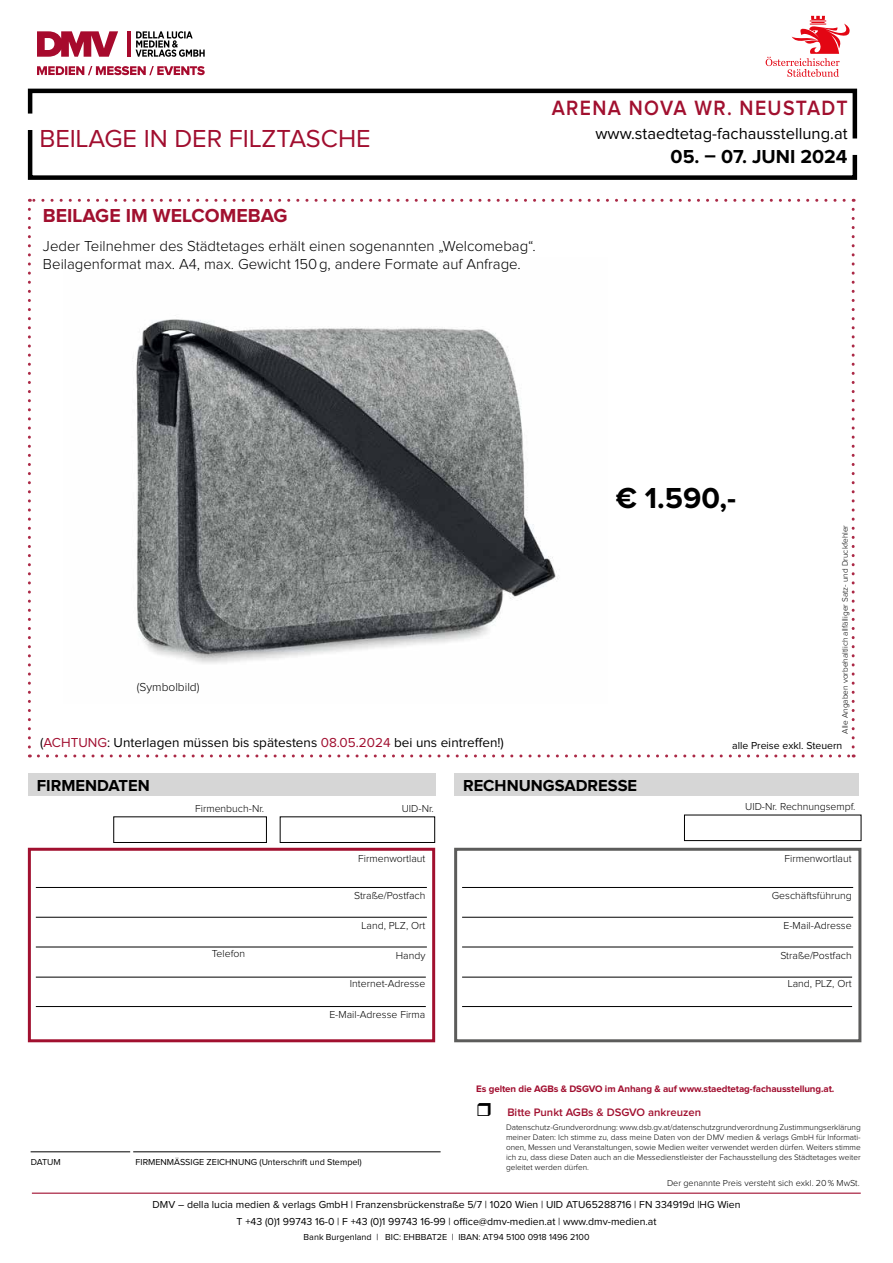
<style>
.page{position:relative;width:893px;height:1263px;background:#fff}
.page>*{position:absolute;margin:0;border:0;box-sizing:border-box;transform-origin:0 0}
.t1{font:700 30px "Proxima Nova";color:#000}
.t2{font:25.5px "Proxima Nova";color:#a10e2f}
.t3{font:600 21.45px "Proxima Nova";letter-spacing:.07em;color:#a1102f;scale:.91 1}
.t4{font:700 19.5px "Proxima Nova";color:#a1102f}
.t5{font:700 19.5px "Proxima Nova";color:#000}
.t6{font:16.5px "Proxima Nova";color:#000}
.t7{font:700 16.5px "Proxima Nova";color:#000}
.t8{font:300 15px/18px "Proxima Nova";color:#000}
.t9{font:13.5px "Proxima Nova";color:#000}
.t10{font:300 12px "Proxima Nova";color:#000}
.t11{font:600 11.25px "Proxima Nova";color:#a1102f}
.t12{font:300 10.5px "Proxima Nova";color:#000}
.t13{font:10.5px/16.5px "Proxima Nova";color:#000;text-align:center}
.t14{font:700 9.75px "Proxima Nova";letter-spacing:-.01em;color:#a10e2f}
.t15{font:9px "Proxima Nova";color:#000}
.t16{font:300 9px "Proxima Nova";color:#000}
.t17{font:300 8.25px/9.9px "Proxima Nova";color:#000;text-align:justify}
.s1{color:#a10e2f}
</style>
<div class="page">
<img style="left:136px;top:319px;width:423px;height:345px">
<svg style="left:28px;top:209px;width:3px;height:548px"></svg>
<svg style="left:38px;top:754px;width:816px;height:3px"></svg>
<svg style="left:852px;top:199px;width:3px;height:548px"></svg>
<svg style="left:29px;top:199px;width:815px;height:3px"></svg>
<hr style="left:31px;top:1151px;width:99px;height:1px;background:#000">
<hr style="left:133px;top:1151px;width:308px;height:1px;background:#000">
<hr style="left:32px;top:1192px;width:829px;height:2px;background:#a10e2f">
<svg style="left:766px;top:16px;width:84px;height:61px"></svg>
<svg style="left:27px;top:143px;width:831px;height:37px"></svg>
<svg style="left:27px;top:88px;width:831px;height:55px"></svg>
<svg style="left:27px;top:847px;width:409px;height:196px"></svg>
<hr style="left:36px;top:887px;width:391px;height:1px;background:#000">
<hr style="left:36px;top:917px;width:391px;height:1px;background:#000">
<hr style="left:36px;top:947px;width:391px;height:1px;background:#000">
<hr style="left:36px;top:977px;width:390px;height:1px;background:#000">
<hr style="left:36px;top:1006px;width:390px;height:1px;background:#000">
<svg style="left:113px;top:816px;width:154px;height:27px"></svg>
<svg style="left:279px;top:816px;width:156px;height:27px"></svg>
<div style="left:28px;top:773px;width:407px;height:22px;background:#d6d6d6"></div>
<svg style="left:684px;top:814px;width:178px;height:27px"></svg>
<svg style="left:136px;top:31px;width:69px;height:26px"></svg>
<hr style="left:128px;top:31px;width:3px;height:26px;background:#a70a2d">
<svg style="left:37px;top:31px;width:81px;height:26px"></svg>
<svg style="left:37px;top:66px;width:168px;height:9px"></svg>
<div style="left:454px;top:773px;width:405px;height:22px;background:#d6d6d6"></div>
<svg style="left:454px;top:847px;width:408px;height:196px"></svg>
<hr style="left:462px;top:887px;width:391px;height:1px;background:#000">
<hr style="left:462px;top:917px;width:391px;height:1px;background:#000">
<hr style="left:462px;top:947px;width:391px;height:1px;background:#000">
<hr style="left:462px;top:977px;width:390px;height:1px;background:#000">
<hr style="left:462px;top:1006px;width:390px;height:1px;background:#000">
<h2 class="t2" style="left:39px;top:127px;width:333px">BEILAGE IN DER FILZTASCHE</h2>
<h3 class="t3" style="left:552px;top:98px;width:327px">ARENA NOVA WR. NEUSTADT</h3>
<h3 class="t6" style="left:595px;top:126px;width:254px">www.staedtetag-fachausstellung.at</h3>
<h3 class="t5" style="left:671px;top:148px;width:178px">05. – 07. JUNI 2024</h3>
<h3 class="t4" style="left:43px;top:206px;width:246px">BEILAGE IM WELCOMEBAG</h3>
<h3 class="t8" style="left:43px;top:238px;width:494px">Jeder Teilnehmer des Städtetages erhält einen sogenannten „Welcomebag“.<br>Beilagenformat max. A4, max. Gewicht 150g, andere Formate auf Anfrage.</h3>
<h3 class="t10" style="left:137px;top:682px;width:64px">(Symbolbild)</h3>
<h3 class="t9" style="left:40px;top:736px;width:465px">(<span class="s1">ACHTUNG</span>: Unterlagen müssen bis spätestens <span class="s1">08.05.2024</span> bei uns eintreffen!)</h3>
<h1 class="t1" style="left:616px;top:484px;width:122px">€ 1.590,-</h1>
<p class="t17" style="left:840px;top:734px;width:210px;rotate:-90deg">Alle Angaben vorbehaltlich allfälliger Satz- und Druckfehler</p>
<p class="t13" style="left:732px;top:738px;width:112px">alle Preise exkl. Steuern</p>
<h3 class="t7" style="left:37px;top:778px;width:115px">FIRMENDATEN</h3>
<p class="t12" style="left:195px;top:804px;width:70px">Firmenbuch-Nr.</p>
<h3 class="t7" style="left:463px;top:778px;width:176px">RECHNUNGSADRESSE</h3>
<p class="t12" style="left:402px;top:804px;width:34px">UID-Nr.</p>
<p class="t12" style="left:745px;top:802px;width:112px">UID-Nr. Rechnungsempf.</p>
<p class="t12" style="left:358px;top:853px;width:69px">Firmenwortlaut</p>
<p class="t12" style="left:784px;top:853px;width:69px">Firmenwortlaut</p>
<p class="t12" style="left:354px;top:891px;width:73px">Straße/Postfach</p>
<p class="t12" style="left:362px;top:920px;width:65px">Land, PLZ, Ort</p>
<p class="t12" style="left:212px;top:949px;width:35px">Telefon</p>
<p class="t12" style="left:396px;top:951px;width:31px">Handy</p>
<p class="t12" style="left:350px;top:979px;width:77px">Internet-Adresse</p>
<p class="t12" style="left:329px;top:1010px;width:98px">E-Mail-Adresse Firma</p>
<p class="t12" style="left:772px;top:891px;width:81px">Geschäftsführung</p>
<p class="t12" style="left:783px;top:920px;width:70px">E-Mail-Adresse</p>
<p class="t12" style="left:780px;top:951px;width:73px">Straße/Postfach</p>
<p class="t12" style="left:788px;top:979px;width:65px">Land, PLZ, Ort</p>
<p class="t14" style="left:476px;top:1084px;width:360px">Es gelten die AGBs &amp; DSGVO im Anhang &amp; auf www.staedtetag-fachausstellung.at.</p>
<h3 class="t11" style="left:507px;top:1107px;width:195px">Bitte Punkt AGBs &amp; DSGVO ankreuzen</h3>
<p class="t15" style="left:31px;top:1158px;width:32px">DATUM</p>
<p class="t15" style="left:136px;top:1158px;width:228px">FIRMENMÄSSIGE ZEICHNUNG (Unterschrift und Stempel)</p>
<p class="t17" style="left:506px;top:1123px;width:356px">Datenschutz-Grundverordnung: www.dsb.gv.at/datenschutzgrundverordnung Zustimmungserklärung meiner Daten: Ich stimme zu, dass meine Daten von der DMV medien &amp; verlags GmbH für Informati&shy;onen, Messen und Veranstaltungen, sowie Medien weiter verwendet werden dürfen. Weiters stimme ich zu, dass diese Daten auch an die Messedienstleister der Fachausstellung des Städtetages weiter geleitet werden dürfen.</p>
<p class="t16" style="left:667px;top:1179px;width:194px">Der genannte Preis versteht sich exkl. 20% MwSt.</p>
<p class="t13" style="left:153px;top:1197px;width:590px">DMV – della lucia medien &amp; verlags GmbH | Franzensbrückenstraße 5/7 | 1020 Wien | UID ATU65288716 | FN 334919d |HG Wien<br>T +43 (0)1 99743 16-0 | F +43 (0)1 99743 16-99 | office@dmv-medien.at | www.dmv-medien.at</p>
<p class="t15" style="left:304px;top:1233px;width:287px">Bank Burgenland | BIC: EHBBAT2E | IBAN: AT94 5100 0918 1496 2100</p>
</div>
